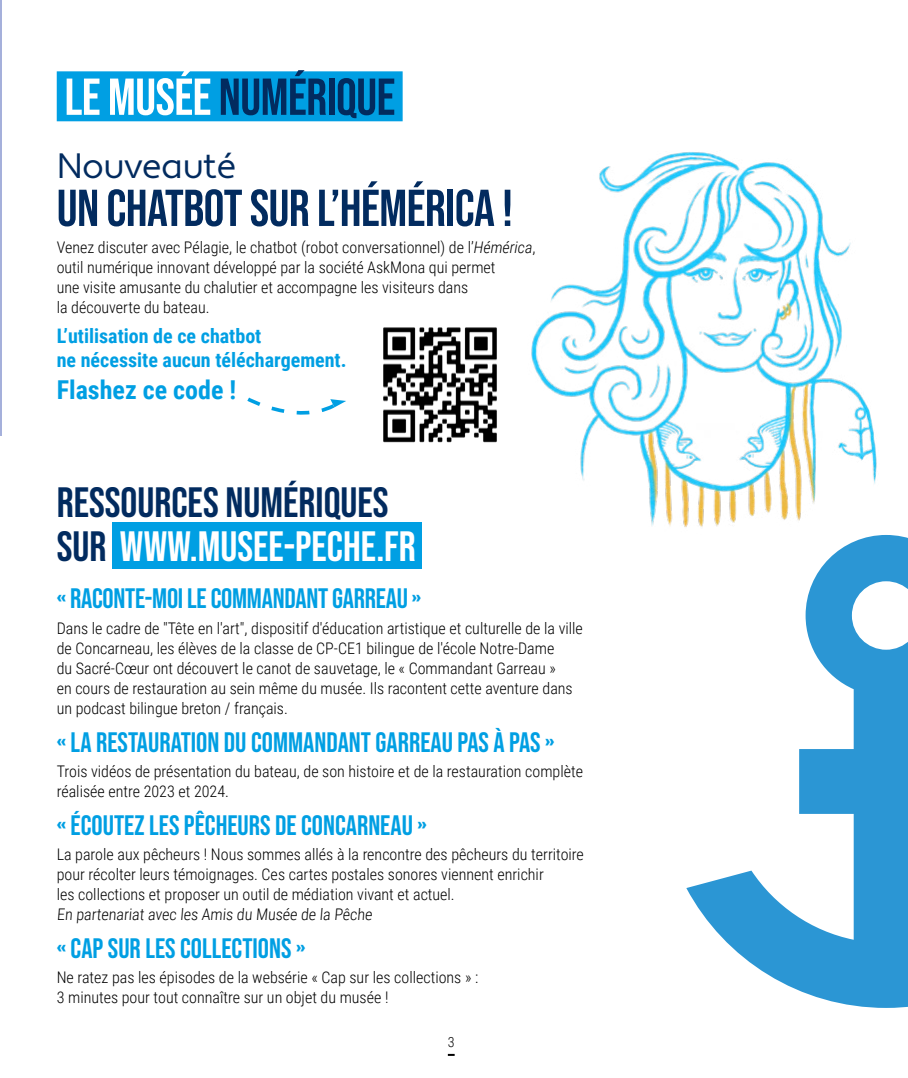
<style>
.page{position:relative;width:908px;height:1078px;background:#fff}
.page>*{position:absolute;margin:0;border:0;box-sizing:border-box;transform-origin:0 0}
.t1{font:51.8px/111px "Bebas Neue";letter-spacing:-.01em;color:#022b5f}
.t2{font:42.2px/44px "Bebas Neue";color:#022b5f}
.t3{font:35.2px "Apertura";letter-spacing:-.01em;color:#022b5f}
.t4{font:28px "Bebas Neue";color:#009fe3}
.t5{font:700 26px "Roboto Condensed";color:#009fe3}
.t6{font:700 20px/24px "Roboto Condensed";color:#009fe3}
.t7{font:300 16px/20px "Roboto Condensed";color:#000}
.t8{font:300 14px "Roboto Condensed";color:#000}
.s1{color:#fff}
.s2{font-style:italic}
</style>
<div class="page">
<div style="left:112px;top:522px;width:310px;height:47px;background:#009fe3"></div>
<hr style="left:0;top:0;width:1px;height:436px;background:#a5b0db">
<img style="left:531px;top:152px;width:346px;height:376px">
<svg style="left:686px;top:535px;width:221px;height:472px"></svg>
<div style="left:57px;top:71px;width:345px;height:50px;background:#009fe3"></div>
<svg style="left:447px;top:1053px;width:7px;height:2px"></svg>
<img style="left:383px;top:327px;width:114px;height:116px">
<svg style="left:247px;top:397px;width:99px;height:18px"></svg>
<h1 class="t1" style="left:57px;top:41px;width:457px"><span class="s1">LE MUSÉE</span> NUMÉRIQUE<br>UN CHATBOT SUR L’HÉMÉRICA !</h1>
<h3 class="t3" style="left:57px;top:144px;width:181px">Nouveauté</h3>
<p class="t7" style="left:57px;top:236px;width:480px">Venez discuter avec Pélagie, le chatbot (robot conversationnel) de l’<span class="s2">Hémérica</span>, outil numérique innovant développé par la société AskMona qui permet<br>une visite amusante du chalutier et accompagne les visiteurs dans<br>la découverte du bateau.</p>
<p class="t6" style="left:57px;top:323px;width:291px">L’utilisation de ce chatbot<br>ne nécessite aucun téléchargement.</p>
<h3 class="t5" style="left:57px;top:371px;width:181px">Flashez ce code !</h3>
<h2 class="t2" style="left:57px;top:480px;width:360px">RESSOURCES NUMÉRIQUES<br>SUR <span class="s1">WWW.MUSEE-PECHE.FR</span></h2>
<h3 class="t4" style="left:57px;top:582px;width:366px">« RACONTE-MOI LE COMMANDANT GARREAU »</h3>
<p class="t7" style="left:57px;top:617px;width:527px">Dans le cadre de "Tête en l'art", dispositif d'éducation artistique et culturelle de la ville de Concarneau, les élèves de la classe de CP-CE1 bilingue de l'école Notre-Dame<br>du Sacré-Cœur ont découvert le canot de sauvetage, le « Commandant Garreau »<br>en cours de restauration au sein même du musée. Ils racontent cette aventure dans un podcast bilingue breton / français.</p>
<h3 class="t4" style="left:57px;top:725px;width:499px">« LA RESTAURATION DU COMMANDANT GARREAU PAS À PAS »</h3>
<p class="t7" style="left:57px;top:760px;width:527px">Trois vidéos de présentation du bateau, de son histoire et de la restauration complète réalisée entre 2023 et 2024.</p>
<h3 class="t4" style="left:57px;top:808px;width:371px">« ÉCOUTEZ LES PÊCHEURS DE CONCARNEAU »</h3>
<p class="t7" style="left:57px;top:843px;width:528px">La parole aux pêcheurs ! Nous sommes allés à la rencontre des pêcheurs du territoire pour récolter leurs témoignages. Ces cartes postales sonores viennent enrichir<br>les collections et proposer un outil de médiation vivant et actuel.<br>En partenariat avec les Amis du Musée de la Pêche</p>
<h3 class="t4" style="left:57px;top:932px;width:250px">« CAP SUR LES COLLECTIONS »</h3>
<p class="t7" style="left:57px;top:966px;width:423px">Ne ratez pas les épisodes de la websérie « Cap sur les collections » :<br>3 minutes pour tout connaître sur un objet du musée !</p>
<p class="t8" style="left:447px;top:1031px;width:8px">3</p>
</div>
